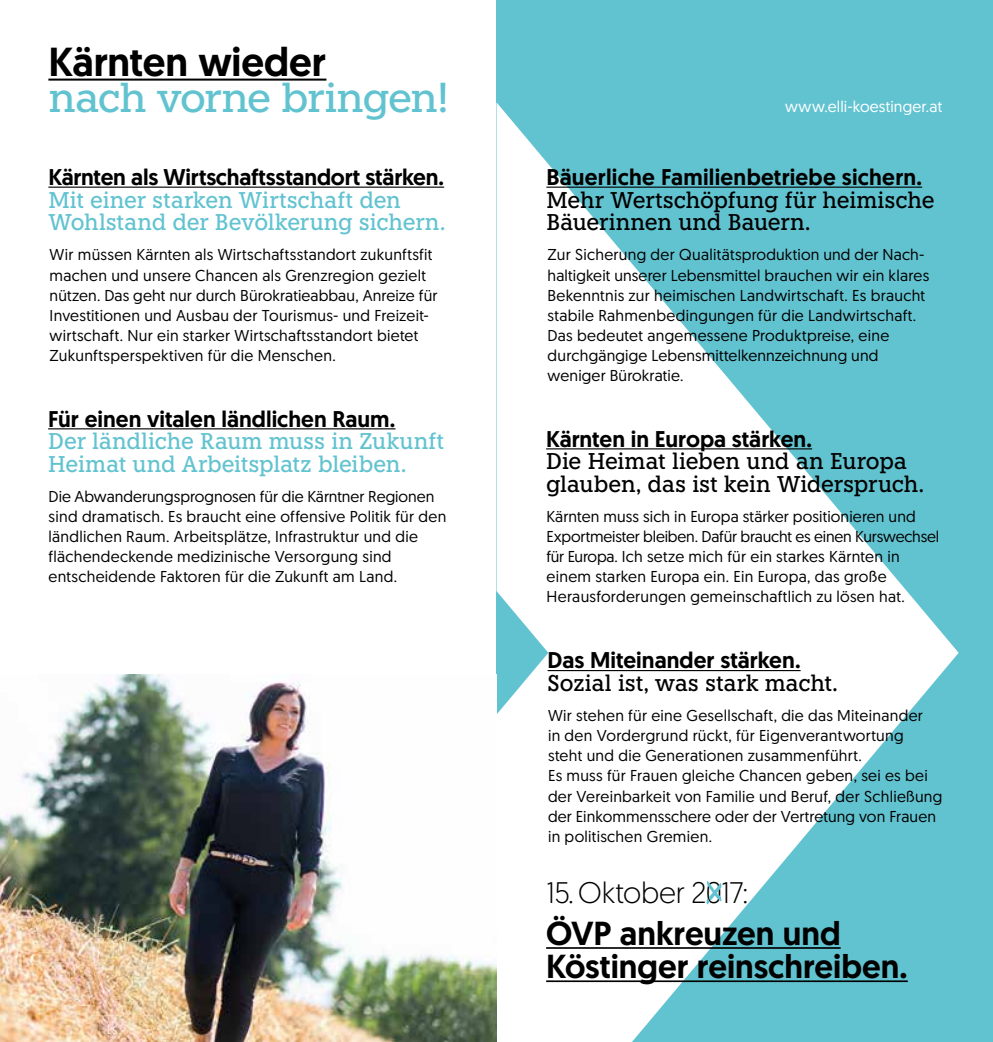
<style>
.page{position:relative;width:993px;height:1042px;background:#fff}
.page>*{position:absolute;margin:0;border:0;box-sizing:border-box;transform-origin:0 0}
.t1{font:500 40.43px "Knile";letter-spacing:-.035em;color:#62c3d0}
.t2{font:500 40.43px "Geomanist";letter-spacing:-.005em;color:#000}
.t3{font:500 33.25px/33.2px "Geomanist";color:#000}
.t4{font:300 29.75px "Geomanist";letter-spacing:-.005em;color:#000}
.t5{font:500 22.75px "Geomanist";color:#000}
.t6{font:500 22.75px/22.8px "Knile";letter-spacing:-.01em;color:#000;scale:.95 1}
.t7{font:500 22.75px/22.8px "Knile";letter-spacing:-.01em;color:#62c3d0;scale:.95 1}
.t8{font:15.75px/20.1px "Geomanist";letter-spacing:.015em;color:#000}
.t9{font:15.75px "Geomanist";letter-spacing:.01em;color:#fff}
</style>
<div class="page">
<hr style="left:48px;top:79px;width:278px;height:2px;background:#000">
<hr style="left:48px;top:187px;width:396px;height:1px;background:#000">
<hr style="left:48px;top:428px;width:347px;height:1px;background:#000">
<div style="left:496px;top:0;width:496px;height:1042px;background:#62c3d0"></div>
<svg style="left:496px;top:102px;width:462px;height:940px;fill:#fff"></svg>
<hr style="left:546px;top:187px;width:375px;height:1px;background:#000">
<hr style="left:546px;top:448px;width:265px;height:1px;background:#000">
<hr style="left:547px;top:670px;width:253px;height:1px;background:#000">
<hr style="left:546px;top:947px;width:294px;height:2px;background:#000">
<hr style="left:546px;top:980px;width:361px;height:2px;background:#000">
<svg style="left:706px;top:881px;width:15px;height:23px"></svg>
<img style="left:0;top:675px;width:496px;height:367px">
<h1 class="t2" style="left:48px;top:35px;width:279px">Kärnten wieder</h1>
<h1 class="t1" style="left:48px;top:73px;width:402px">nach vorne bringen!</h1>
<h3 class="t5" style="left:48px;top:162px;width:397px">Kärnten als Wirtschaftsstandort stärken.</h3>
<h3 class="t7" style="left:48px;top:188px;width:419px">Mit einer starken Wirtschaft den<br>Wohlstand der Bevölkerung sichern.</h3>
<p class="t8" style="left:50px;top:244px;width:389px">Wir müssen Kärnten als Wirtschaftsstandort zukunftsfit machen und unsere Chancen als Grenzregion gezielt nützen. Das geht nur durch Bürokratieabbau, Anreize für Investitionen und Ausbau der Tourismus- und Freizeit&shy;wirtschaft. Nur ein starker Wirtschaftsstandort bietet Zukunftsperspektiven für die Menschen.</p>
<h3 class="t5" style="left:48px;top:403px;width:349px">Für einen vitalen ländlichen Raum.</h3>
<h3 class="t7" style="left:48px;top:430px;width:418px">Der ländliche Raum muss in Zukunft<br>Heimat und Arbeitsplatz bleiben.</h3>
<p class="t8" style="left:48px;top:486px;width:399px">Die Abwanderungsprognosen für die Kärntner Regionen sind dramatisch. Es braucht eine offensive Politik für den ländlichen Raum. Arbeitsplätze, Infrastruktur und die flächendeckende medizinische Versorgung sind entscheidende Faktoren für die Zukunft am Land.</p>
<p class="t9" style="left:784px;top:96px;width:159px">www.elli-koestinger.at</p>
<h3 class="t5" style="left:546px;top:162px;width:377px">Bäuerliche Familienbetriebe sichern.</h3>
<h3 class="t6" style="left:546px;top:188px;width:410px">Mehr Wertschöpfung für heimische<br>Bäuerinnen und Bauern.</h3>
<p class="t8" style="left:547px;top:244px;width:383px">Zur Sicherung der Qualitätsproduktion und der Nach&shy;haltigkeit unserer Lebensmittel brauchen wir ein klares Bekenntnis zur heimischen Landwirtschaft. Es braucht stabile Rahmenbedingungen für die Landwirtschaft.<br>Das bedeutet angemessene Produktpreise, eine durchgängige Lebensmittelkennzeichnung und weniger Bürokratie.</p>
<h3 class="t5" style="left:546px;top:423px;width:267px">Kärnten in Europa stärken.</h3>
<h3 class="t6" style="left:546px;top:450px;width:399px">Die Heimat lieben und an Europa glauben, das ist kein Widerspruch.</h3>
<p class="t8" style="left:546px;top:506px;width:394px">Kärnten muss sich in Europa stärker positionieren und Exportmeister bleiben. Dafür braucht es einen Kurswechsel für Europa. Ich setze mich für ein starkes Kärnten in einem starken Europa ein. Ein Europa, das große Herausforderungen gemeinschaftlich zu lösen hat.</p>
<h3 class="t5" style="left:547px;top:645px;width:254px">Das Miteinander stärken.</h3>
<h3 class="t6" style="left:547px;top:671px;width:307px">Sozial ist, was stark macht.</h3>
<p class="t8" style="left:548px;top:705px;width:396px">Wir stehen für eine Gesellschaft, die das Miteinander<br>in den Vordergrund rückt, für Eigenverantwortung<br>steht und die Generationen zusammenführt.<br>Es muss für Frauen gleiche Chancen geben, sei es bei der Vereinbarkeit von Familie und Beruf, der Schließung der Einkommensschere oder der Vertretung von Frauen in politischen Gremien.</p>
<h3 class="t4" style="left:546px;top:873px;width:204px">15. Oktober 2017:</h3>
<h2 class="t3" style="left:546px;top:916px;width:363px">ÖVP ankreuzen und<br>Köstinger reinschreiben.</h2>
</div>
